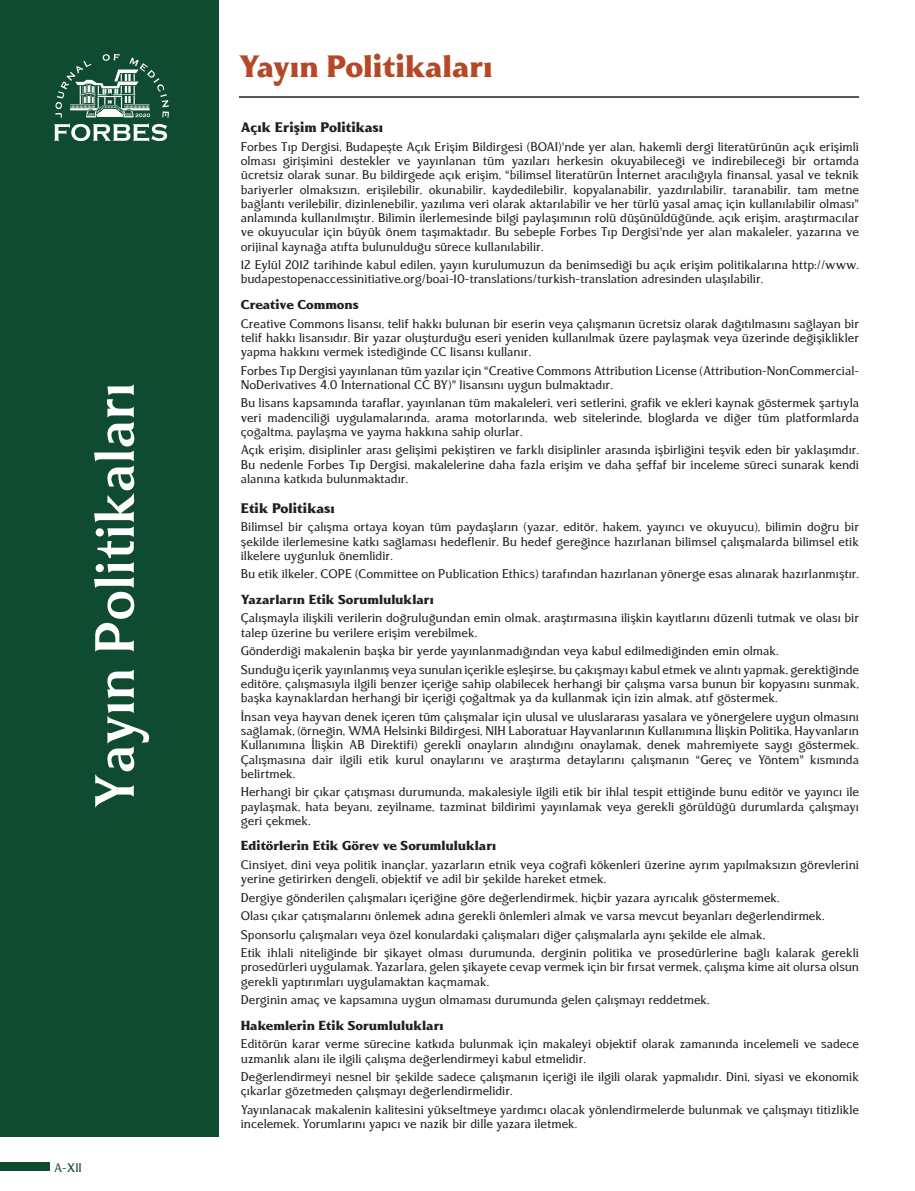
<style>
.page{position:relative;width:915px;height:1191px;background:#fff}
.page>*{position:absolute;margin:0;border:0;box-sizing:border-box;transform-origin:0 0}
.t1{font:500 54px "Revans";color:#fff}
.AMAC_BASLANGIÇ{font:700 30px "Revans";color:#b54826}
.AMAÇ_KAPSAM{font:700 13.5px "Revans";color:#231f20}
.AMAÇ_KAPSAM-2{font:700 12.75px "Revans";color:#231f20}
.AMAÇ_KAPSAM-3{font:12.3px/14.2px "Revans";color:#231f20;text-align:justify}
.t2{font:12px "Revans";color:#0e4b31}
</style>
<div class="page">
<div style="left:0;top:0;width:218px;height:1137px;background:#0e4b31"></div>
<svg style="left:54px;top:54px;width:115px;height:87px"></svg>
<div style="left:0;top:1162px;width:50px;height:8px;background:#0e4b31"></div>
<hr style="left:239px;top:96px;width:619px;height:2px;background:#231f20">
<p class="t1" style="left:84px;top:808px;width:428px;rotate:-90deg">Yayın Politikaları</p>
<p class="t2" style="left:54px;top:1160px;width:29px">A-XII</p>
<p class="AMAC_BASLANGIÇ" style="left:239px;top:48px;width:255px">Yayın Politikaları</p>
<p class="AMAÇ_KAPSAM" style="left:241px;top:119px;width:144px">Açık Erişim Politikası</p>
<p class="AMAÇ_KAPSAM-3" style="left:241px;top:140px;width:619px">Forbes Tıp Dergisi, Budapeşte Açık Erişim Bildirgesi (BOAI)’nde yer alan, hakemli dergi literatürünün açık erişimli olması girişimini destekler ve yayınlanan tüm yazıları herkesin okuyabileceği ve indirebileceği bir ortamda ücretsiz olarak sunar. Bu bildirgede açık erişim, “bilimsel literatürün İnternet aracılığıyla finansal, yasal ve teknik bariyerler olmaksızın, erişilebilir, okunabilir, kaydedilebilir, kopyalanabilir, yazdırılabilir, taranabilir, tam metne bağlantı verilebilir, dizinlenebilir, yazılıma veri olarak aktarılabilir ve her türlü yasal amaç için kullanılabilir olması” anlamında kullanılmıştır. Bilimin ilerlemesinde bilgi paylaşımının rolü düşünüldüğünde, açık erişim, araştırmacılar ve okuyucular için büyük önem taşımaktadır. Bu sebeple Forbes Tıp Dergisi’nde yer alan makaleler, yazarına ve orijinal kaynağa atıfta bulunulduğu sürece kullanılabilir.</p>
<p class="AMAÇ_KAPSAM-3" style="left:241px;top:258px;width:619px">12 Eylül 2012 tarihinde kabul edilen, yayın kurulumuzun da benimsediği bu açık erişim politikalarına http://www. budapestopenaccessinitiative.org/boai-10-translations/turkish-translation adresinden ulaşılabilir.</p>
<p class="AMAÇ_KAPSAM-2" style="left:241px;top:297px;width:119px">Creative Commons</p>
<p class="AMAÇ_KAPSAM-3" style="left:241px;top:316px;width:619px">Creative Commons lisansı, telif hakkı bulunan bir eserin veya çalışmanın ücretsiz olarak dağıtılmasını sağlayan bir telif hakkı lisansıdır. Bir yazar oluşturduğu eseri yeniden kullanılmak üzere paylaşmak veya üzerinde değişiklikler yapma hakkını vermek istediğinde CC lisansı kullanır.</p>
<p class="AMAÇ_KAPSAM-3" style="left:241px;top:363px;width:619px">Forbes Tıp Dergisi yayınlanan tüm yazılar için “Creative Commons Attribution License (Attribution-NonCommercial-<br>NoDerivatives 4.0 International CC BY)” lisansını uygun bulmaktadır.</p>
<p class="AMAÇ_KAPSAM-3" style="left:241px;top:396px;width:619px">Bu lisans kapsamında taraflar, yayınlanan tüm makaleleri, veri setlerini, grafik ve ekleri kaynak göstermek şartıyla veri madenciliği uygulamalarında, arama motorlarında, web sitelerinde, bloglarda ve diğer tüm platformlarda çoğaltma, paylaşma ve yayma hakkına sahip olurlar.</p>
<p class="AMAÇ_KAPSAM-3" style="left:241px;top:443px;width:619px">Açık erişim, disiplinler arası gelişimi pekiştiren ve farklı disiplinler arasında işbirliğini teşvik eden bir yaklaşımdır.<br>Bu nedenle Forbes Tıp Dergisi, makalelerine daha fazla erişim ve daha şeffaf bir inceleme süreci sunarak kendi alanına katkıda bulunmaktadır.</p>
<p class="AMAÇ_KAPSAM" style="left:241px;top:500px;width:95px">Etik Politikası</p>
<p class="AMAÇ_KAPSAM-3" style="left:241px;top:520px;width:619px">Bilimsel bir çalışma ortaya koyan tüm paydaşların (yazar, editör, hakem, yayıncı ve okuyucu), bilimin doğru bir şekilde ilerlemesine katkı sağlaması hedeflenir. Bu hedef gereğince hazırlanan bilimsel çalışmalarda bilimsel etik ilkelere uygunluk önemlidir.</p>
<p class="AMAÇ_KAPSAM-3" style="left:241px;top:567px;width:619px">Bu etik ilkeler, COPE (Committee on Publication Ethics) tarafından hazırlanan yönerge esas alınarak hazırlanmıştır.</p>
<p class="AMAÇ_KAPSAM-2" style="left:241px;top:592px;width:194px">Yazarların Etik Sorumlulukları</p>
<p class="AMAÇ_KAPSAM-3" style="left:241px;top:611px;width:619px">Çalışmayla ilişkili verilerin doğruluğundan emin olmak, araştırmasına ilişkin kayıtlarını düzenli tutmak ve olası bir talep üzerine bu verilere erişim verebilmek.</p>
<p class="AMAÇ_KAPSAM-3" style="left:241px;top:644px;width:539px">Gönderdiği makalenin başka bir yerde yayınlanmadığından veya kabul edilmediğinden emin olmak.</p>
<p class="AMAÇ_KAPSAM-3" style="left:241px;top:662px;width:619px">Sunduğu içerik yayınlanmış veya sunulan içerikle eşleşirse, bu çakışmayı kabul etmek ve alıntı yapmak, gerektiğinde editöre, çalışmasıyla ilgili benzer içeriğe sahip olabilecek herhangi bir çalışma varsa bunun bir kopyasını sunmak, başka kaynaklardan herhangi bir içeriği çoğaltmak ya da kullanmak için izin almak, atıf göstermek.</p>
<p class="AMAÇ_KAPSAM-3" style="left:241px;top:709px;width:619px">İnsan veya hayvan denek içeren tüm çalışmalar için ulusal ve uluslararası yasalara ve yönergelere uygun olmasını sağlamak, (örneğin, WMA Helsinki Bildirgesi, NIH Laboratuar Hayvanlarının Kullanımına İlişkin Politika, Hayvanların Kullanımına İlişkin AB Direktifi) gerekli onayların alındığını onaylamak, denek mahremiyete saygı göstermek.<br>Çalışmasına dair ilgili etik kurul onaylarını ve araştırma detaylarını çalışmanın “Gereç ve Yöntem” kısmında belirtmek.</p>
<p class="AMAÇ_KAPSAM-3" style="left:241px;top:785px;width:619px">Herhangi bir çıkar çatışması durumunda, makalesiyle ilgili etik bir ihlal tespit ettiğinde bunu editör ve yayıncı ile paylaşmak, hata beyanı, zeyilname, tazminat bildirimi yayınlamak veya gerekli görüldüğü durumlarda çalışmayı geri çekmek.</p>
<p class="AMAÇ_KAPSAM-2" style="left:241px;top:838px;width:257px">Editörlerin Etik Görev ve Sorumlulukları</p>
<p class="AMAÇ_KAPSAM-3" style="left:241px;top:858px;width:619px">Cinsiyet, dini veya politik inançlar, yazarların etnik veya coğrafi kökenleri üzerine ayrım yapılmaksızın görevlerini yerine getirirken dengeli, objektif ve adil bir şekilde hareket etmek.</p>
<p class="AMAÇ_KAPSAM-3" style="left:241px;top:890px;width:540px">Dergiye gönderilen çalışmaları içeriğine göre değerlendirmek, hiçbir yazara ayrıcalık göstermemek.</p>
<p class="AMAÇ_KAPSAM-3" style="left:241px;top:909px;width:585px">Olası çıkar çatışmalarını önlemek adına gerekli önlemleri almak ve varsa mevcut beyanları değerlendirmek.</p>
<p class="AMAÇ_KAPSAM-3" style="left:241px;top:927px;width:526px">Sponsorlu çalışmaları veya özel konulardaki çalışmaları diğer çalışmalarla aynı şekilde ele almak,</p>
<p class="AMAÇ_KAPSAM-3" style="left:241px;top:946px;width:619px">Etik ihlali niteliğinde bir şikayet olması durumunda, derginin politika ve prosedürlerine bağlı kalarak gerekli prosedürleri uygulamak. Yazarlara, gelen şikayete cevap vermek için bir fırsat vermek, çalışma kime ait olursa olsun gerekli yaptırımları uygulamaktan kaçmamak.</p>
<p class="AMAÇ_KAPSAM-3" style="left:241px;top:993px;width:470px">Derginin amaç ve kapsamına uygun olmaması durumunda gelen çalışmayı reddetmek.</p>
<p class="AMAÇ_KAPSAM-2" style="left:241px;top:1017px;width:204px">Hakemlerin Etik Sorumlulukları</p>
<p class="AMAÇ_KAPSAM-3" style="left:241px;top:1037px;width:619px">Editörün karar verme sürecine katkıda bulunmak için makaleyi objektif olarak zamanında incelemeli ve sadece uzmanlık alanı ile ilgili çalışma değerlendirmeyi kabul etmelidir.</p>
<p class="AMAÇ_KAPSAM-3" style="left:241px;top:1070px;width:619px">Değerlendirmeyi nesnel bir şekilde sadece çalışmanın içeriği ile ilgili olarak yapmalıdır. Dini, siyasi ve ekonomik çıkarlar gözetmeden çalışmayı değerlendirmelidir.</p>
<p class="AMAÇ_KAPSAM-3" style="left:241px;top:1102px;width:619px">Yayınlanacak makalenin kalitesini yükseltmeye yardımcı olacak yönlendirmelerde bulunmak ve çalışmayı titizlikle incelemek. Yorumlarını yapıcı ve nazik bir dille yazara iletmek.</p>
</div>
